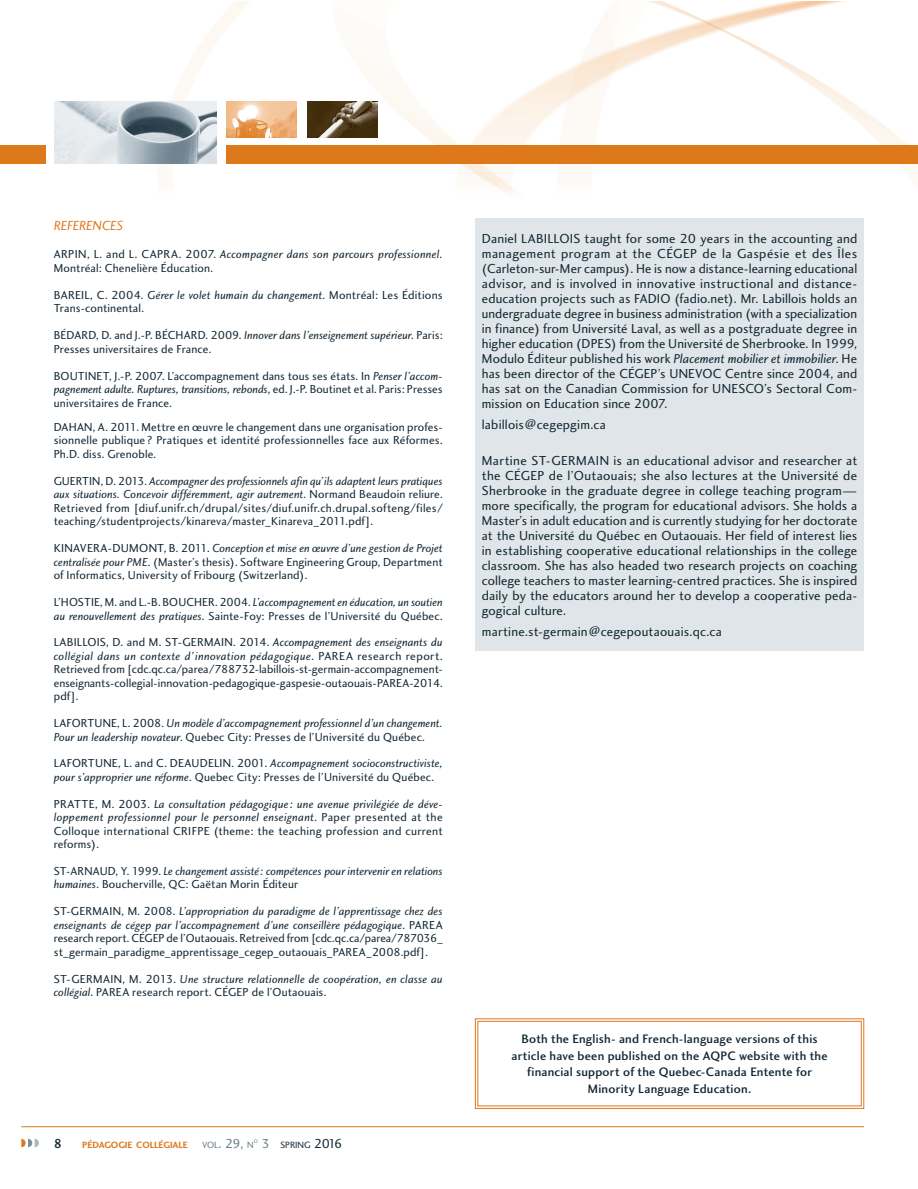
<style>
.page{position:relative;width:918px;height:1189px;background:#fff}
.page>*{position:absolute;margin:0;border:0;box-sizing:border-box;transform-origin:0 0}
.t1{font:13.65px "Charlotte Sans Book Italic Plain";letter-spacing:-.02em;color:#de791b}
.Texte_description_au{font:13.5px/15px "Charlotte Sans Book Plain";letter-spacing:.01em;color:#122632;text-align:justify}
.t2{font:13.5px "Charlotte Sans Medium Plain";color:#122632}
.Article__OK{font:12.75px/16.5px "Charlotte Sans Medium Plain";letter-spacing:.015em;color:#122632;text-align:center}
.References_bibliogra{font:12px/13.5px "Charlotte Sans Book Plain";letter-spacing:.01em;color:#122632;text-align:justify}
.References_bibliogra-2{font:12px/13.5px "Charlotte Sans Book Italic Plain";color:#122632}
.t3{font:9.45px "Charlotte Sans Bold Plain";color:#de791b}
.t4{font:9.45px "Charlotte Sans Book Plain";color:#122632}
.t5{font:9.45px "Charlotte Sans Book Plain";color:#687c88}
.t6{font:5.55px "Charlotte Sans Book Plain";color:#687c88}
.s1{font-family:"Charlotte Sans Book Italic Plain"}
.s2{font-family:"Charlotte Sans Book Plain"}
.s3{font-size:13.5px}
.s4{font-size:13.5px;color:#687c88}
</style>
<div class="page">
<img style="left:0;top:1px;width:918px;height:193px">
<hr style="left:21px;top:1126px;width:843px;height:1px;background:#de791b">
<svg style="left:21px;top:1139px;width:18px;height:8px"></svg>
<img style="left:54px;top:102px;width:162px;height:61px">
<img style="left:307px;top:102px;width:70px;height:36px">
<img style="left:227px;top:102px;width:70px;height:36px">
<div style="left:227px;top:145px;width:691px;height:18px;background:#de791b"></div>
<div style="left:0;top:145px;width:46px;height:18px;background:#de791b"></div>
<div style="left:475px;top:218px;width:389px;height:432px;background:#dfe5e9"></div>
<svg style="left:475px;top:1018px;width:389px;height:91px"></svg>
<div style="left:477px;top:1021px;width:384px;height:85px;border:1px solid #de791b"></div>
<p class="t1" style="left:54px;top:217px;width:71px">REFERENCES</p>
<p class="References_bibliogra" style="left:54px;top:247px;width:390px">ARPIN, L. and L. CAPRA. 2007. <span class="s1">Accompagner dans son parcours professionnel.<br></span>Montréal: Chenelière Éducation.</p>
<p class="References_bibliogra" style="left:54px;top:288px;width:390px">BAREIL, C. 2004. <span class="s1">Gérer le volet humain du changement</span>. Montréal: Les Éditions<br>Trans-continental.</p>
<p class="References_bibliogra" style="left:54px;top:328px;width:390px">BÉDARD, D. and J.-P. BÉCHARD. 2009. <span class="s1">Innover dans l’enseignement supérieur</span>. Paris:<br>Presses universitaires de France.</p>
<p class="References_bibliogra" style="left:54px;top:369px;width:390px">BOUTINET, J.-P. 2007. L’accompagnement dans tous ses états. In <span class="s1">Penser l’accom&shy;pagnement adulte. Ruptures, transitions, rebonds</span>, ed. J.-P. Boutinet et al. Paris: Presses universitaires de France.</p>
<p class="References_bibliogra" style="left:54px;top:420px;width:390px">DAHAN, A. 2011. Mettre en œuvre le changement dans une organisation profes&shy;sionnelle publique ? Pratiques et identité professionnelles face aux Réformes.<br>Ph.D. diss. Grenoble.</p>
<p class="References_bibliogra" style="left:54px;top:474px;width:390px">GUERTIN, D. 2013. <span class="s1">Accompagner des professionnels afin qu’ils adaptent leurs pratiques aux situations. Concevoir différemment, agir autrement</span>. Normand Beaudoin reliure.<br>Retrieved from [diuf.unifr.ch/drupal/sites/diuf.unifr.ch.drupal.softeng/files/ teaching/studentprojects/kinareva/master_Kinareva_2011.pdf].</p>
<p class="References_bibliogra" style="left:54px;top:541px;width:390px">KINAVERA-DUMONT, B. 2011. <span class="s1">Conception et mise en œuvre d’une gestion de Projet centralisée pour PME</span>. (Master’s thesis). Software Engineering Group, Department of Informatics, University of Fribourg (Switzerland).</p>
<p class="References_bibliogra" style="left:54px;top:595px;width:390px">L’HOSTIE, M. and L.-B. BOUCHER. 2004. <span class="s1">L’accompagnement en éducation, un soutien au renouvellement des pratiques</span>. Sainte-Foy: Presses de l’Université du Québec.</p>
<p class="References_bibliogra" style="left:54px;top:635px;width:390px">LABILLOIS, D. and M. ST-GERMAIN. 2014. <span class="s1">Accompagnement des enseignants du collégial dans un contexte d’innovation pédagogique</span>. PAREA research report.<br>Retrieved from [cdc.qc.ca/parea/788732-labillois-st-germain-accompagnement&shy;enseignants-collegial-innovation-pedagogique-gaspesie-outaouais-PAREA-2014. pdf].</p>
<p class="References_bibliogra-2" style="left:54px;top:716px;width:390px"><span class="s2">LAFORTUNE, L. 2008.</span> Un modèle d’accompagnement professionnel d’un changement.<br>Pour un leadership novateur<span class="s2">. Quebec City: Presses de l’Université du Québec.</span></p>
<p class="References_bibliogra" style="left:54px;top:756px;width:390px">LAFORTUNE, L. and C. DEAUDELIN. 2001. <span class="s1">Accompagnement socioconstructiviste, pour s’approprier une réforme</span>. Quebec City: Presses de l’Université du Québec.</p>
<p class="References_bibliogra" style="left:54px;top:797px;width:390px">PRATTE, M. 2003. <span class="s1">La consultation pédagogique: une avenue privilégiée de déve&shy;loppement professionnel pour le personnel enseignant</span>. Paper presented at the Colloque international CRIFPE (theme: the teaching profession and current reforms).</p>
<p class="References_bibliogra-2" style="left:54px;top:864px;width:390px"><span class="s2">ST-ARNAUD, Y. 1999.</span> Le changement assisté: compétences pour intervenir en relations humaines<span class="s2">. Boucherville, QC: Gaëtan Morin Éditeur</span></p>
<p class="References_bibliogra" style="left:54px;top:904px;width:390px">ST-GERMAIN, M. 2008. <span class="s1">L’appropriation du paradigme de l’apprentissage chez des enseignants de cégep par l’accompagnement d’une conseillère pédagogique</span>. PAREA research report. CÉGEP de l’Outaouais. Retreived from [cdc.qc.ca/parea/787036_ st_germain_paradigme_apprentissage_cegep_outaouais_PAREA_2008.pdf].</p>
<p class="References_bibliogra" style="left:54px;top:972px;width:390px">ST-GERMAIN, M. 2013. <span class="s1">Une structure relationnelle de coopération, en classe au collégial</span>. PAREA research report. CÉGEP de l’Outaouais.</p>
<p class="t2" style="left:54px;top:1135px;width:10px">8</p>
<p class="t3" style="left:82px;top:1139px;width:107px">PÉDAGOGIE COLLÉGIALE</p>
<p class="t5" style="left:202px;top:1139px;width:53px">VOL<span class="s3">. 29,</span> N</p>
<p class="t6" style="left:254px;top:1138px;width:6px">O</p>
<p class="t4" style="left:262px;top:1139px;width:82px"><span class="s4">3</span> SPRING <span class="s3">2016</span></p>
<p class="Texte_description_au" style="left:482px;top:231px;width:377px">Daniel LABILLOIS taught for some 20 years in the accounting and management program at the CÉGEP de la Gaspésie et des Îles (Carleton-sur-Mer campus). He is now a distance-learning educational advisor, and is involved in innovative instructional and distance&shy;education projects such as FADIO (fadio.net). Mr. Labillois holds an undergraduate degree in business administration (with a specialization in finance) from Université Laval, as well as a postgraduate degree in higher education (DPES) from the Université de Sherbrooke. In 1999, Modulo Éditeur published his work <span class="s1">Placement mobilier et immobilier</span>. He has been director of the CÉGEP’s UNEVOC Centre since 2004, and has sat on the Canadian Commission for UNESCO’s Sectoral Com&shy;mission on Education since 2007.</p>
<p class="Texte_description_au" style="left:482px;top:417px;width:125px">labillois@cegepgim.ca</p>
<p class="Texte_description_au" style="left:482px;top:453px;width:377px">Martine ST-GERMAIN is an educational advisor and researcher at the CÉGEP de l’Outaouais; she also lectures at the Université de Sherbrooke in the graduate degree in college teaching program— more specifically, the program for educational advisors. She holds a Master’s in adult education and is currently studying for her doctorate at the Université du Québec en Outaouais. Her field of interest lies in establishing cooperative educational relationships in the college classroom. She has also headed two research projects on coaching college teachers to master learning-centred practices. She is inspired daily by the educators around her to develop a cooperative peda&shy;gogical culture.</p>
<p class="Texte_description_au" style="left:482px;top:624px;width:241px">martine.st-germain@cegepoutaouais.qc.ca</p>
<p class="Article__OK" style="left:511px;top:1030px;width:318px">Both the English- and French-language versions of this article have been published on the AQPC website with the financial support of the Quebec-Canada Entente for Minority Language Education.</p>
</div>
